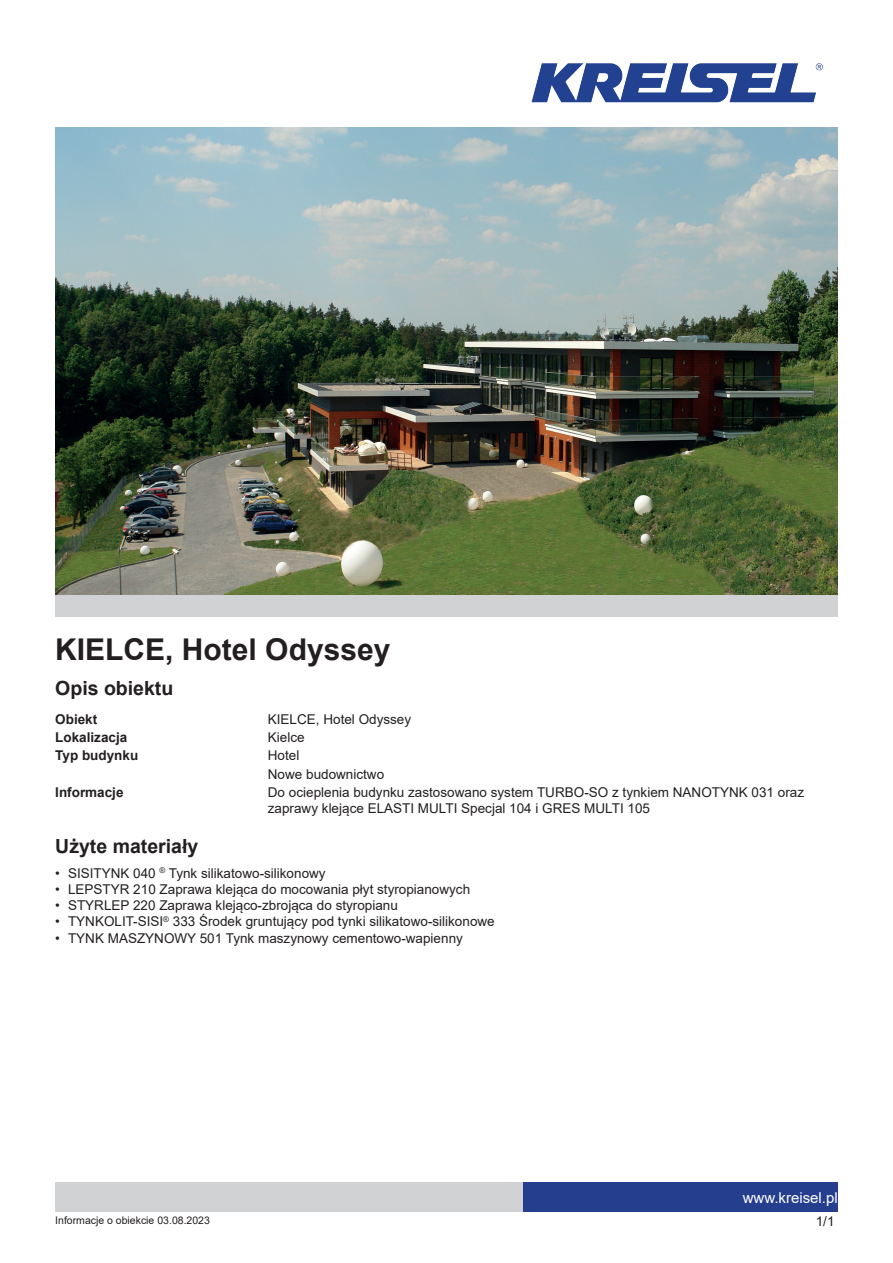
<style>
.page{position:relative;width:893px;height:1263px;background:#fff}
.page>*{position:absolute;margin:0;border:0;box-sizing:border-box;transform-origin:0 0}
.t1{font:700 30px "Arial";color:#231f20}
.t2{font:700 19.5px "Arial";color:#231f20}
.t3{font:15px "Arial";color:#fff}
.t4{font:13.5px/18.3px "Arial";color:#231f20}
.t5{font:700 13.5px "Arial";color:#231f20}
.t6{font:10.5px "Arial";color:#231f20}
</style>
<div class="page">
<div style="left:523px;top:1182px;width:315px;height:30px;background:#253f8e"></div>
<div style="left:55px;top:1182px;width:468px;height:30px;background:#d1d2d4"></div>
<img style="left:531px;top:63px;width:292px;height:40px">
<img style="left:55px;top:128px;width:783px;height:467px">
<div style="left:55px;top:595px;width:783px;height:22px;background:#d1d2d4"></div>
<h1 class="t1" style="left:55px;top:628px;width:337px">KIELCE, Hotel Odyssey</h1>
<h2 class="t2" style="left:55px;top:675px;width:120px">Opis obiektu</h2>
<p class="t5" style="left:55px;top:709px;width:44px">Obiekt</p>
<p class="t4" style="left:268px;top:710px;width:145px">KIELCE, Hotel Odyssey</p>
<p class="t5" style="left:55px;top:728px;width:74px">Lokalizacja</p>
<p class="t4" style="left:268px;top:728px;width:38px">Kielce</p>
<p class="t5" style="left:55px;top:746px;width:85px">Typ budynku</p>
<p class="t4" style="left:268px;top:746px;width:118px">Hotel<br>Nowe budownictwo</p>
<p class="t5" style="left:55px;top:783px;width:70px">Informacje</p>
<p class="t4" style="left:268px;top:784px;width:538px;line-height:16.2px">Do ocieplenia budynku zastosowano system TURBO-SO z tynkiem NANOTYNK 031 oraz zaprawy klejące ELASTI MULTI Specjal 104 i GRES MULTI 105</p>
<h2 class="t2" style="left:55px;top:832px;width:145px">Użyte materiały</h2>
<p class="t4" style="left:55px;top:864px;width:272px">• SISITYNK 040 <sup>®</sup> Tynk silikatowo-silikonowy</p>
<p class="t4" style="left:55px;top:880px;width:416px">• LEPSTYR 210 Zaprawa klejąca do mocowania płyt styropianowych</p>
<p class="t4" style="left:55px;top:896px;width:344px">• STYRLEP 220 Zaprawa klejąco-zbrojąca do styropianu</p>
<p class="t4" style="left:55px;top:912px;width:441px">• TYNKOLIT-SISI<sup>®</sup> 333 Środek gruntujący pod tynki silikatowo-silikonowe</p>
<p class="t4" style="left:55px;top:929px;width:409px">• TYNK MASZYNOWY 501 Tynk maszynowy cementowo-wapienny</p>
<p class="t6" style="left:55px;top:1213px;width:156px">Informacje o obiekcie 03.08.2023</p>
<p class="t3" style="left:743px;top:1187px;width:97px">www.kreisel.pl</p>
<p class="t4" style="left:816px;top:1212px;width:20px">1/1</p>
</div>
